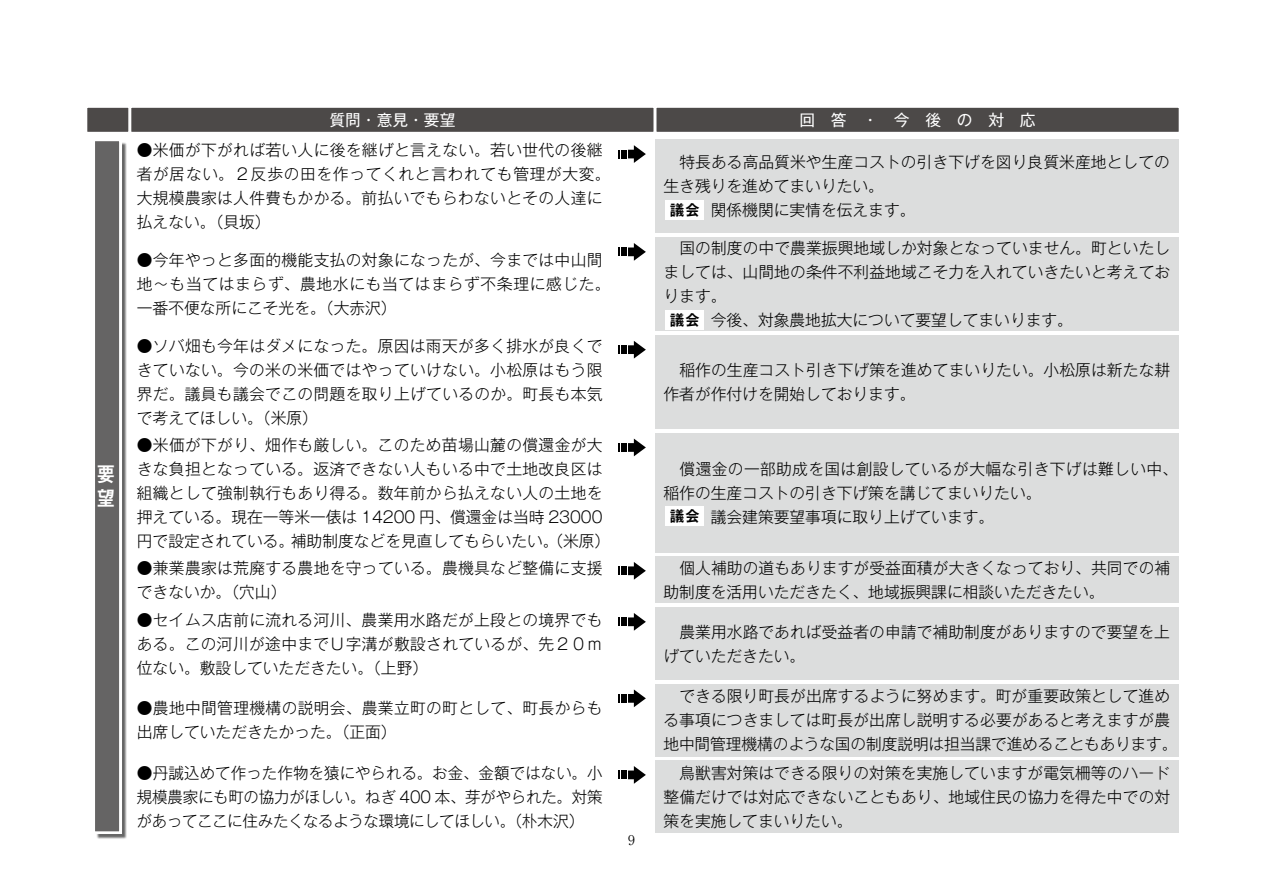
<style>
.page{position:relative;width:1263px;height:893px;background:#fff}
.page>*{position:absolute;margin:0;border:0;box-sizing:border-box;transform-origin:0 0}
.t1{font:21px/24px "Midashi Go Pro MB31";color:#fff;scale:.9 1}
.t2{font:300 15.75px/24px "Gothic MB101 Pro";letter-spacing:.005em;color:#000}
.t3{font:15.75px "Gothic MB101 Pro";letter-spacing:1em;color:#fff}
.t4{font:15.75px "Midashi Go Pro MB31";color:#000}
.t5{font:300 13.5px "Ryumin Pro";color:#000}
</style>
<div class="page">
<div style="left:86px;top:106px;width:44px;height:27px;background:#4c4948;border:2px solid #fff"></div>
<div style="left:131px;top:107px;width:523px;height:26px;background:#4c4948"></div>
<div style="left:130px;top:106px;width:525px;height:27px;border:2px solid #fff"></div>
<div style="left:656px;top:107px;width:523px;height:26px;background:#4c4948"></div>
<div style="left:655px;top:106px;width:525px;height:27px;border:2px solid #fff"></div>
<svg style="left:619px;top:145px;width:27px;height:18px"></svg>
<svg style="left:619px;top:243px;width:27px;height:18px"></svg>
<svg style="left:619px;top:341px;width:27px;height:18px"></svg>
<div style="left:655px;top:140px;width:524px;height:93px;background:#dcdddd"></div>
<div style="left:655px;top:237px;width:524px;height:94px;background:#dcdddd"></div>
<div style="left:655px;top:335px;width:524px;height:94px;background:#dcdddd"></div>
<div style="left:96px;top:142px;width:31px;height:697px;background:#000;opacity:.6"></div>
<div style="left:92px;top:138px;width:30px;height:696px;background:#fff"></div>
<div style="left:94px;top:140px;width:26px;height:692px;background:#656464"></div>
<div style="left:94px;top:140px;width:27px;height:693px;border:2px solid #fff"></div>
<div style="left:665px;top:201px;width:39px;height:19px;background:#fff"></div>
<div style="left:665px;top:310px;width:39px;height:19px;background:#fff"></div>
<svg style="left:619px;top:613px;width:27px;height:18px"></svg>
<div style="left:655px;top:607px;width:524px;height:73px;background:#dcdddd"></div>
<svg style="left:619px;top:439px;width:27px;height:17px"></svg>
<div style="left:655px;top:433px;width:524px;height:119px;background:#dcdddd"></div>
<div style="left:665px;top:506px;width:39px;height:20px;background:#fff"></div>
<svg style="left:619px;top:562px;width:27px;height:18px"></svg>
<div style="left:655px;top:556px;width:524px;height:47px;background:#dcdddd"></div>
<svg style="left:619px;top:689px;width:27px;height:18px"></svg>
<svg style="left:619px;top:766px;width:27px;height:18px"></svg>
<div style="left:655px;top:684px;width:524px;height:72px;background:#dcdddd"></div>
<div style="left:655px;top:760px;width:524px;height:73px;background:#dcdddd"></div>
<h1 class="t1" style="left:97px;top:460px;width:22px">要望</h1>
<p class="t3" style="left:329px;top:107px;width:127px">質問・意見・要望</p>
<p class="t3" style="left:799px;top:107px;width:238px">回答・今後の対応</p>
<p class="t2" style="left:137px;top:136px;width:475px">●米価が下がれば若い人に後を継げと言えない。若い世代の後継者が居ない。２反歩の田を作ってくれと言われても管理が大変。大規模農家は人件費もかかる。前払いでもらわないとその人達に払えない。（貝坂）</p>
<p class="t2" style="left:137px;top:246px;width:475px">●今年やっと多面的機能支払の対象になったが、今までは中山間地〜も当てはまらず、農地水にも当てはまらず不条理に感じた。一番不便な所にこそ光を。（大赤沢）</p>
<p class="t2" style="left:137px;top:332px;width:467px;text-align:justify">●ソバ畑も今年はダメになった。原因は雨天が多く排水が良くできていない。今の米の米価ではやっていけない。小松原はもう限界だ。議員も議会でこの問題を取り上げているのか。町長も本気で考えてほしい。（米原）</p>
<p class="t2" style="left:663px;top:148px;width:508px">　特長ある高品質米や生産コストの引き下げを図り良質米産地としての生き残りを進めてまいりたい。<br>　　　関係機関に実情を伝えます。</p>
<p class="t2" style="left:663px;top:234px;width:508px">　国の制度の中で農業振興地域しか対象となっていません。町といたしましては、山間地の条件不利益地域こそ力を入れていきたいと考えております。<br>　　　今後、対象農地拡大について要望してまいります。</p>
<p class="t2" style="left:663px;top:356px;width:508px">　稲作の生産コスト引き下げ策を進めてまいりたい。小松原は新たな耕作者が作付けを開始しております。</p>
<p class="t4" style="left:670px;top:198px;width:32px">議会</p>
<p class="t4" style="left:670px;top:307px;width:32px">議会</p>
<p class="t2" style="left:137px;top:430px;width:475px">●米価が下がり、畑作も厳しい。このため苗場山麓の償還金が大きな負担となっている。返済できない人もいる中で土地改良区は組織として強制執行もあり得る。数年前から払えない人の土地を押えている。現在一等米一俵は 14200 円、償還金は当時 23000円で設定されている。補助制度などを見直してもらいたい。（米原）</p>
<p class="t2" style="left:663px;top:454px;width:516px">　償還金の一部助成を国は創設しているが大幅な引き下げは難しい中、稲作の生産コストの引き下げ策を講じてまいりたい。<br>　　　議会建策要望事項に取り上げています。</p>
<p class="t4" style="left:670px;top:503px;width:32px">議会</p>
<p class="t2" style="left:137px;top:554px;width:467px">●兼業農家は荒廃する農地を守っている。農機具など整備に支援できないか。（穴山）</p>
<p class="t2" style="left:663px;top:554px;width:508px">　個人補助の道もありますが受益面積が大きくなっており、共同での補助制度を活用いただきたく、地域振興課に相談いただきたい。</p>
<p class="t2" style="left:137px;top:605px;width:467px;text-align:justify">●セイムス店前に流れる河川、農業用水路だが上段との境界でもある。この河川が途中までＵ字溝が敷設されているが、先２０ｍ位ない。敷設していただきたい。（上野）</p>
<p class="t2" style="left:137px;top:694px;width:467px">●農地中間管理機構の説明会、農業立町の町として、町長からも出席していただきたかった。（正面）</p>
<p class="t2" style="left:137px;top:758px;width:467px;text-align:justify">●丹誠込めて作った作物を猿にやられる。お金、金額ではない。小規模農家にも町の協力がほしい。ねぎ 400 本、芽がやられた。対策があってここに住みたくなるような環境にしてほしい。（朴木沢）</p>
<p class="t5" style="left:628px;top:829px;width:8px">9</p>
<p class="t2" style="left:663px;top:617px;width:508px">　農業用水路であれば受益者の申請で補助制度がありますので要望を上げていただきたい。</p>
<p class="t2" style="left:663px;top:682px;width:515px">　できる限り町長が出席するように努めます。町が重要政策として進める事項につきましては町長が出席し説明する必要があると考えますが農地中間管理機構のような国の制度説明は担当課で進めることもあります。</p>
<p class="t2" style="left:663px;top:758px;width:508px;text-align:justify">　鳥獣害対策はできる限りの対策を実施していますが電気柵等のハード整備だけでは対応できないこともあり、地域住民の協力を得た中での対策を実施してまいりたい。</p>
</div>
